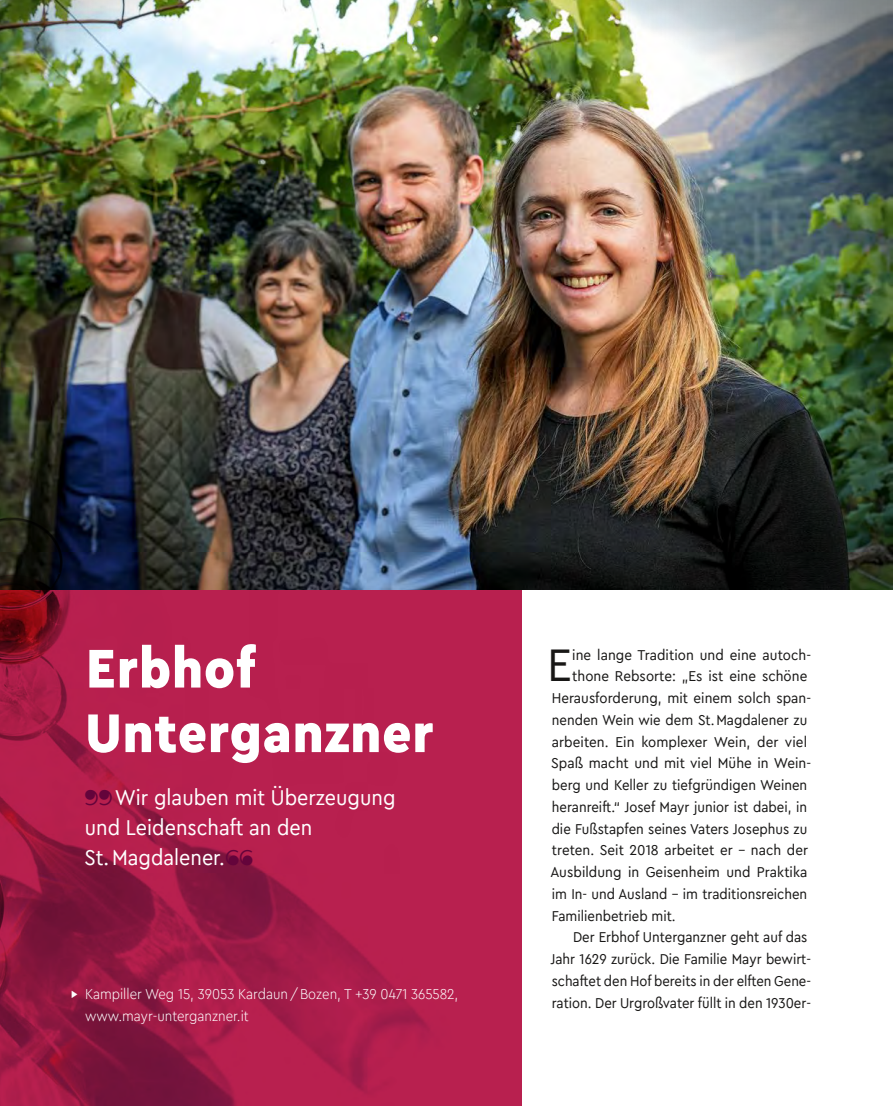
<style>
.page{position:relative;width:893px;height:1106px;background:#fff}
.page>*{position:absolute;margin:0;border:0;box-sizing:border-box;transform-origin:0 0}
.t1{font:900 57px/64.5px "Cera Compact Pro";letter-spacing:.02em;color:#fff}
.t2{font:48px "Cera Compact Pro";color:#181716}
.t3{font:22.5px/30px "Cera Compact Pro";color:#fff}
.t4{font:15px "Cera Compact Pro";color:#181716}
.t5{font:300 15px/21.8px "Cera Compact Pro";color:#fff}
.s1{color:#64043b}
</style>
<div class="page">
<div style="left:0;top:461px;width:521px;height:645px;background:#b8204f"></div>
<img style="left:0;top:589px;width:473px;height:517px">
<img style="left:0;top:0;width:893px;height:589px">
<h1 class="t1" style="left:85px;top:634px;width:350px">Erbhof<br>Unterganzner</h1>
<h3 class="t3" style="left:84px;top:781px;width:313px"><span class="s1">❞</span>Wir glauben mit Überzeugung und Leidenschaft an den<br>St. Magdalener.<span class="s1">❝</span></h3>
<p class="t5" style="left:85px;top:982px;width:375px;text-indent:-15px">▸ Kampiller Weg 15, 39053 Kardaun / Bozen, T +39 0471 365582, www.mayr-unterganzner.it</p>
<h2 class="t2" style="left:547px;top:633px;width:26px">E</h2>
<p class="t4" style="left:572px;top:644px;width:240px">ine lange Tradition und eine autoch-</p>
<p class="t4" style="left:572px;top:666px;width:237px">thone Rebsorte: „Es ist eine schöne</p>
<p class="t4" style="left:552px;top:688px;width:261px">Herausforderung, mit einem solch span-</p>
<p class="t4" style="left:552px;top:710px;width:257px">nenden Wein wie dem St. Magdalener zu</p>
<p class="t4" style="left:552px;top:731px;width:257px">arbeiten. Ein komplexer Wein, der viel</p>
<p class="t4" style="left:551px;top:753px;width:261px">Spaß macht und mit viel Mühe in Wein-</p>
<p class="t4" style="left:552px;top:775px;width:257px">berg und Keller zu tiefgründigen Weinen</p>
<p class="t4" style="left:552px;top:797px;width:257px">heranreift.“ Josef Mayr junior ist dabei, in</p>
<p class="t4" style="left:552px;top:818px;width:257px">die Fußstapfen seines Vaters Josephus zu</p>
<p class="t4" style="left:552px;top:840px;width:258px">treten. Seit 2018 arbeitet er – nach der</p>
<p class="t4" style="left:550px;top:862px;width:258px">Ausbildung in Geisenheim und Praktika</p>
<p class="t4" style="left:552px;top:884px;width:257px">im In- und Ausland – im traditionsreichen</p>
<p class="t4" style="left:552px;top:905px;width:125px">Familienbetrieb mit.</p>
<p class="t4" style="left:573px;top:927px;width:236px">Der Erbhof Unterganzner geht auf das</p>
<p class="t4" style="left:550px;top:949px;width:262px">Jahr 1629 zurück. Die Familie Mayr bewirt-</p>
<p class="t4" style="left:552px;top:971px;width:261px">schaftet den Hof bereits in der elften Gene-</p>
<p class="t4" style="left:552px;top:992px;width:261px">ration. Der Urgroßvater füllt in den 1930er-</p>
</div>
